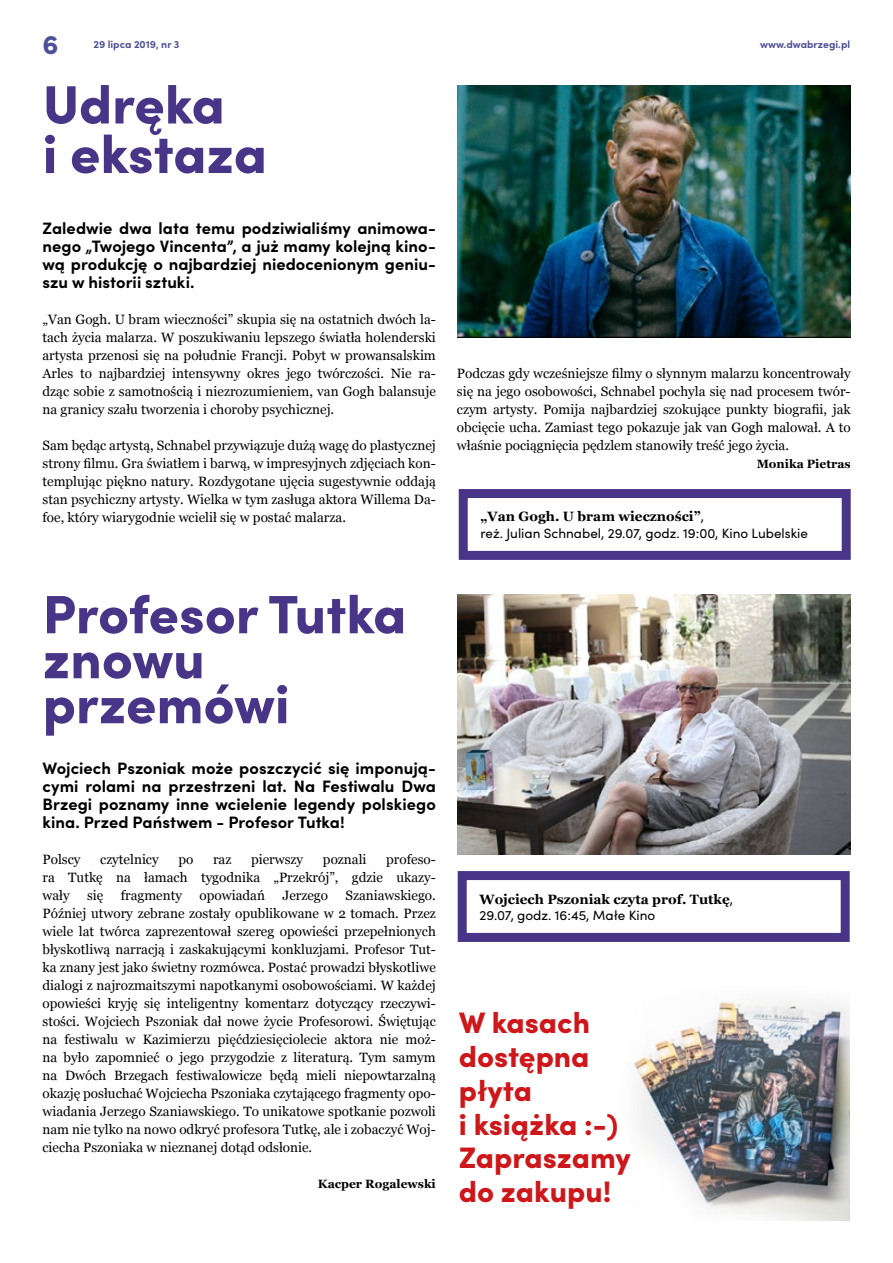
<style>
.page{position:relative;width:893px;height:1263px;background:#fff}
.page>*{position:absolute;margin:0;border:0;box-sizing:border-box;transform-origin:0 0}
.t1{font:900 54px/45px "Sofia Pro";color:#483588}
.t2{font:900 29.7px/33.8px "Sofia Pro";color:#cd171a}
.t3{font:900 27px "Sofia Pro";color:#4e5096}
.t4{font:700 16.5px/18px "Sofia Pro";color:#000;text-align:justify}
.t5{font:13.5px/18px "Georgia";color:#000;text-align:justify}
.t6{font:13.5px "Sofia Pro";color:#000}
.t7{font:700 13.5px "Georgia";color:#000}
.t8{font:700 12px "Georgia";color:#000}
.t9{font:700 10.5px "Sofia Pro";color:#4e5096}
.s1{font-family:"Sofia Pro";font-weight:400}
</style>
<div class="page">
<div style="left:459px;top:489px;width:392px;height:71px;border:9px solid #483588"></div>
<div style="left:458px;top:871px;width:392px;height:71px;border:9px solid #483588"></div>
<img style="left:457px;top:85px;width:393px;height:252px">
<img style="left:457px;top:595px;width:393px;height:260px">
<img style="left:629px;top:1000px;width:221px;height:221px">
<h3 class="t3" style="left:43px;top:24px;width:18px">6</h3>
<p class="t9" style="left:93px;top:37px;width:88px">29 lipca 2019, nr 3</p>
<p class="t9" style="left:760px;top:37px;width:92px">www.dwabrzegi.pl</p>
<h1 class="t1" style="left:43px;top:75px;width:226px;line-height:49.5px">Udręka<br>i ekstaza</h1>
<p class="t4" style="left:43px;top:218px;width:395px">Zaledwie dwa lata temu podziwialiśmy animowa&shy;nego „Twojego Vincenta”, a już mamy kolejną kino&shy;wą produkcję o najbardziej niedocenionym geniu&shy;szu w historii sztuki.</p>
<p class="t5" style="left:43px;top:311px;width:395px">„Van Gogh. U bram wieczności” skupia się na ostatnich dwóch la&shy;tach życia malarza. W poszukiwaniu lepszego światła holenderski artysta przenosi się na południe Francji. Pobyt w prowansalskim Arles to najbardziej intensywny okres jego twórczości. Nie ra&shy;dząc sobie z samotnością i niezrozumieniem, van Gogh balansuje na granicy szału tworzenia i choroby psychicznej.</p>
<p class="t5" style="left:43px;top:437px;width:395px">Sam będąc artystą, Schnabel przywiązuje dużą wagę do plastycznej strony filmu. Gra światłem i barwą, w impresyjnych zdjęciach kon&shy;templując piękno natury. Rozdygotane ujęcia sugestywnie oddają stan psychiczny artysty. Wielka w tym zasługa aktora Willema Da&shy;foe, który wiarygodnie wcielił się w postać malarza.</p>
<p class="t5" style="left:457px;top:365px;width:395px">Podczas gdy wcześniejsze filmy o słynnym malarzu koncentrowały się na jego osobowości, Schnabel pochyla się nad procesem twór&shy;czym artysty. Pomija najbardziej szokujące punkty biografii, jak obcięcie ucha. Zamiast tego pokazuje jak van Gogh malował. A to właśnie pociągnięcia pędzlem stanowiły treść jego życia.</p>
<p class="t8" style="left:757px;top:456px;width:96px">Monika Pietras</p>
<p class="t7" style="left:480px;top:508px;width:225px">„Van Gogh. U bram wieczności”<span class="s1">,</span></p>
<p class="t6" style="left:480px;top:523px;width:329px">reż. Julian Schnabel, 29.07, godz. 19:00, Kino Lubelskie</p>
<h1 class="t1" style="left:43px;top:587px;width:365px">Profesor Tutka znowu przemówi</h1>
<p class="t4" style="left:43px;top:758px;width:395px">Wojciech Pszoniak może poszczycić się imponują&shy;cymi rolami na przestrzeni lat. Na Festiwalu Dwa Brzegi poznamy inne wcielenie legendy polskiego kina. Przed Państwem - Profesor Tutka!</p>
<p class="t5" style="left:43px;top:851px;width:39px">Polscy</p>
<p class="t5" style="left:100px;top:851px;width:60px">czytelnicy</p>
<p class="t5" style="left:178px;top:851px;width:16px">po</p>
<p class="t5" style="left:213px;top:851px;width:20px">raz</p>
<p class="t5" style="left:251px;top:851px;width:54px">pierwszy</p>
<p class="t5" style="left:323px;top:851px;width:45px">poznali</p>
<p class="t5" style="left:43px;top:851px;width:395px;text-indent:344px">profeso&shy;ra Tutkę na łamach tygodnika „Przekrój”, gdzie ukazy&shy;wały</p>
<p class="t5" style="left:43px;top:887px;width:395px;text-indent:303px">Szaniawskiego.<br>Później utwory zebrane zostały opublikowane w 2 tomach. Przez wiele lat twórca zaprezentował szereg opowieści przepełnionych błyskotliwą narracją i zaskakującymi konkluzjami. Profesor Tut&shy;ka znany jest jako świetny rozmówca. Postać prowadzi błyskotliwe dialogi z najrozmaitszymi napotkanymi osobowościami. W każdej opowieści kryję się inteligentny komentarz dotyczący rzeczywi&shy;stości. Wojciech Pszoniak dał nowe życie Profesorowi. Świętując na festiwalu w Kazimierzu pięćdziesięciolecie aktora nie moż&shy;na było zapomnieć o jego przygodzie z literaturą. Tym samym na Dwóch Brzegach festiwalowicze będą mieli niepowtarzalną okazję posłuchać Wojciecha Pszoniaka czytającego fragmenty opo&shy;wiadania Jerzego Szaniawskiego. To unikatowe spotkanie pozwoli nam nie tylko na nowo odkryć profesora Tutkę, ale i zobaczyć Woj&shy;ciecha Pszoniaka w nieznanej dotąd odsłonie.</p>
<p class="t8" style="left:318px;top:1176px;width:119px">Kacper Rogalewski</p>
<p class="t5" style="left:87px;top:887px;width:18px">się</p>
<p class="t5" style="left:121px;top:887px;width:63px">fragmenty</p>
<p class="t5" style="left:199px;top:887px;width:67px">opowiadań</p>
<p class="t5" style="left:282px;top:887px;width:47px">Jerzego</p>
<p class="t7" style="left:479px;top:890px;width:255px">Wojciech Pszoniak czyta prof. Tutkę<span class="s1">,</span></p>
<p class="t6" style="left:479px;top:905px;width:177px">29.07, godz. 16:45, Małe Kino</p>
<h2 class="t2" style="left:459px;top:1003px;width:174px">W kasach dostępna płyta<br>i książka :-)<br>Zapraszamy do zakupu!</h2>
</div>
